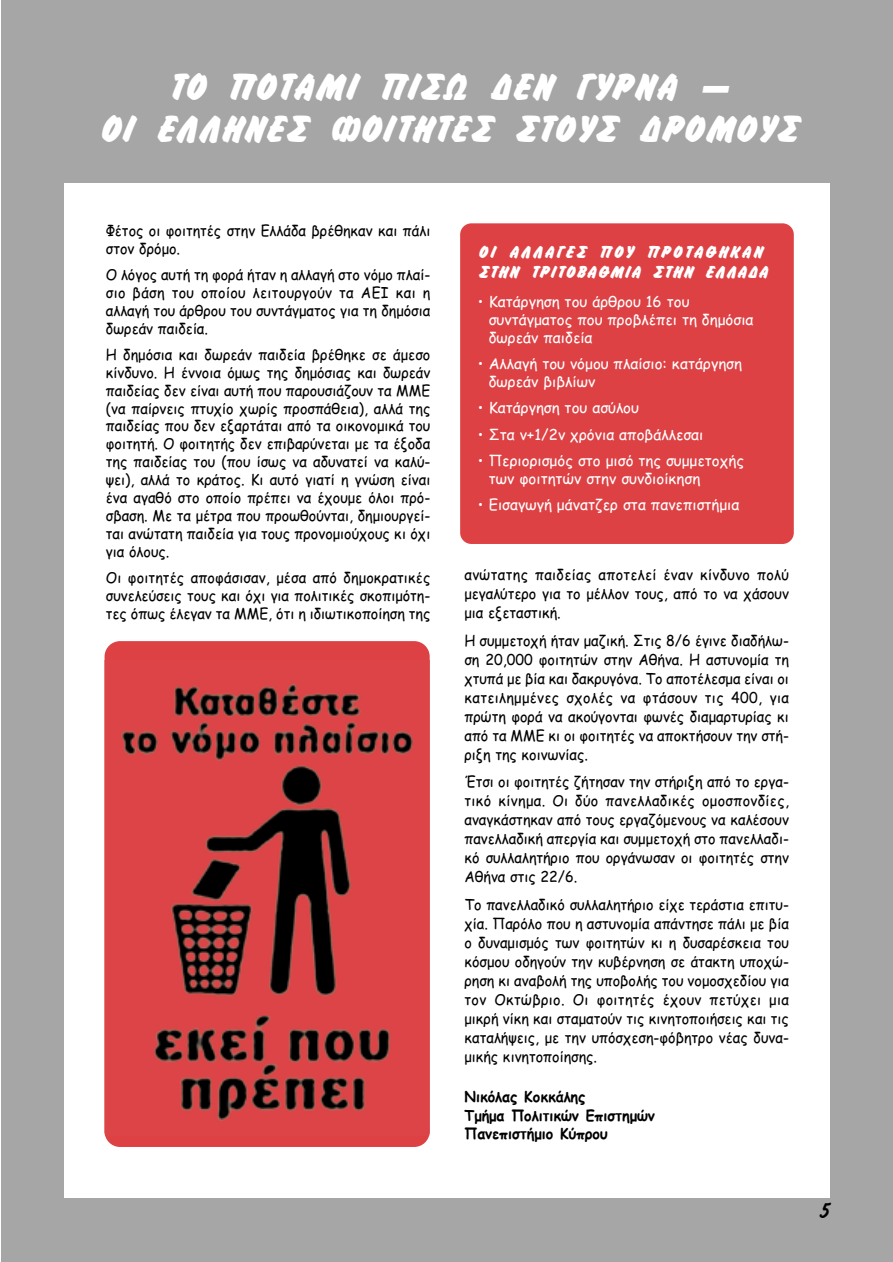
<style>
.page{position:relative;width:893px;height:1262px;background:#fff}
.page>*{position:absolute;margin:0;border:0;box-sizing:border-box;transform-origin:0 0}
.t1{font:700 36px/42px "Ios";letter-spacing:.055em;color:#fff;text-align:center}
.t2{font:21px "Ios";color:#000;scale:.95 1}
.t3{font:700 16.5px/19.4px "Ios";letter-spacing:.105em;color:#fff}
.t4{font:15px/19px "Comic Sans MS";color:#000;text-align:justify;scale:.95 1}
.t5{font:15px/17.9px "Comic Sans MS";color:#fff}
.t6{font:700 15px/18.3px "Comic Sans MS";color:#000;scale:.95 1}
.s1{font-style:inherit}
</style>
<div class="page">
<div style="left:2px;top:0;width:890px;height:1261px;background:#a6a6a6"></div>
<div style="left:64px;top:184px;width:766px;height:1014px;background:#fff"></div>
<div style="left:460px;top:223px;width:333px;height:321px;background:#dd4144;border-radius:11px"></div>
<div style="left:105px;top:641px;width:324px;height:506px;background:#dd4144;border-radius:16px"></div>
<img style="left:121px;top:683px;width:292px;height:438px">
<h1 class="t1" style="left:99px;top:66px;width:698px">ΤΟ ΠΟΤΑΜΙ ΠΙΣΩ ∆ΕΝ ΓΥΡΝΑ ―<br>ΟΙ ΕΛΛΗΝΕΣ ΦΟΙΤΗΤΕΣ ΣΤΟΥΣ ∆ΡΟΜΟΥΣ</h1>
<p class="t4" style="left:106px;top:221px;width:343px;line-height:17.9px">Φέτος οι φοιτητές στην Ελλάδα βρέθηκαν και πάλι στον δρό<span class="s1">µ</span>ο<span class="s1">.</span></p>
<p class="t4" style="left:106px;top:265px;width:343px;line-height:17.9px">Ο λόγος αυτή τη φορά ήταν η αλλαγή στο νό<span class="s1">µ</span>ο πλαί&shy;σιο βάση του οποίου λειτουργούν τα ΑΕΙ και η αλλαγή του άρθρου του συντάγ<span class="s1">µ</span>ατος για τη δη<span class="s1">µ</span>όσια δωρεάν παιδεία<span class="s1">.</span></p>
<p class="t4" style="left:106px;top:345px;width:343px;line-height:17.9px">Η δη<span class="s1">µ</span>όσια και δωρεάν παιδεία βρέθηκε σε ά<span class="s1">µ</span>εσο κίνδυνο<span class="s1">.</span> Η έννοια ό<span class="s1">µ</span>ως της δη<span class="s1">µ</span>όσιας και δωρεάν παιδείας δεν είναι αυτή που παρουσιάζουν τα ΜΜΕ <span class="s1">(</span>να παίρνεις πτυχίο χωρίς προσπάθεια<span class="s1">),</span> αλλά της παιδείας που δεν εξαρτάται από τα οικονο<span class="s1">µ</span>ικά του φοιτητή<span class="s1">.</span> Ο φοιτητής δεν επιβαρύνεται <span class="s1">µ</span>ε τα έξοδα της παιδείας του <span class="s1">(</span>που ίσως να αδυνατεί να καλύ&shy;ψει<span class="s1">),</span> αλλά το κράτος<span class="s1">.</span> Κι αυτό γιατί η γνώση είναι ένα αγαθό στο οποίο πρέπει να έχου<span class="s1">µ</span>ε όλοι πρό&shy;σβαση<span class="s1">.</span> Με τα <span class="s1">µ</span>έτρα που προωθούνται<span class="s1">,</span> δη<span class="s1">µ</span>ιουργεί&shy;ται ανώτατη παιδεία για τους προνο<span class="s1">µ</span>ιούχους κι όχι για όλους<span class="s1">.</span></p>
<p class="t4" style="left:106px;top:568px;width:343px;line-height:17.9px">Οι φοιτητές αποφάσισαν<span class="s1">, µ</span>έσα από δη<span class="s1">µ</span>οκρατικές συνελεύσεις τους και όχι για πολιτικές σκοπι<span class="s1">µ</span>ότη&shy;τες όπως έλεγαν τα ΜΜΕ<span class="s1">,</span> ότι η ιδιωτικοποίηση της</p>
<p class="t4" style="left:464px;top:564px;width:343px">ανώτατης παιδείας αποτελεί έναν κίνδυνο πολύ <span class="s1">µ</span>εγαλύτερο για το <span class="s1">µ</span>έλλον τους<span class="s1">,</span> από το να χάσουν <span class="s1">µ</span>ια εξεταστική<span class="s1">.</span></p>
<p class="t4" style="left:464px;top:630px;width:343px">Η συ<span class="s1">µµ</span>ετοχή ήταν <span class="s1">µ</span>αζική<span class="s1">.</span> Στις <span class="s1">8/6</span> έγινε διαδήλω&shy;ση <span class="s1">20,000</span> φοιτητών στην Αθήνα<span class="s1">.</span> Η αστυνο<span class="s1">µ</span>ία τη χτυπά <span class="s1">µ</span>ε βία και δακρυγόνα<span class="s1">.</span> Το αποτέλεσ<span class="s1">µ</span>α είναι οι κατειλη<span class="s1">µµ</span>ένες σχολές να φτάσουν τις <span class="s1">400,</span> για πρώτη φορά να ακούγονται φωνές δια<span class="s1">µ</span>αρτυρίας κι από τα ΜΜΕ κι οι φοιτητές να αποκτήσουν την στή&shy;ριξη της κοινωνίας<span class="s1">.</span></p>
<p class="t4" style="left:464px;top:771px;width:343px">Έτσι οι φοιτητές ζήτησαν την στήριξη από το εργα&shy;τικό κίνη<span class="s1">µ</span>α<span class="s1">.</span> Οι δύο πανελλαδικές ο<span class="s1">µ</span>οσπονδίες<span class="s1">, </span>αναγκάστηκαν από τους εργαζό<span class="s1">µ</span>ενους να καλέσουν πανελλαδική απεργία και συ<span class="s1">µµ</span>ετοχή στο πανελλαδι&shy;κό συλλαλητήριο που οργάνωσαν οι φοιτητές στην Αθήνα στις <span class="s1">22/6.</span></p>
<p class="t4" style="left:464px;top:894px;width:343px">Το πανελλαδικό συλλαλητήριο είχε τεράστια επιτυ&shy;χία<span class="s1">.</span> Παρόλο που η αστυνο<span class="s1">µ</span>ία απάντησε πάλι <span class="s1">µ</span>ε βία ο δυνα<span class="s1">µ</span>ισ<span class="s1">µ</span>ός των φοιτητών κι η δυσαρέσκεια του κόσ<span class="s1">µ</span>ου οδηγούν την κυβέρνηση σε άτακτη υποχώ&shy;ρηση κι αναβολή της υποβολής του νο<span class="s1">µ</span>οσχεδίου για τον Οκτώβριο<span class="s1">.</span> Οι φοιτητές έχουν πετύχει <span class="s1">µ</span>ια <span class="s1">µ</span>ικρή νίκη και στα<span class="s1">µ</span>ατούν τις κινητοποιήσεις και τις καταλήψεις<span class="s1">, µ</span>ε την υπόσχεση<span class="s1">-</span>φόβητρο νέας δυνα&shy;<span class="s1">µ</span>ικής κινητοποίησης<span class="s1">.</span></p>
<p class="t6" style="left:464px;top:1087px;width:202px">Νικόλας Κοκκάλης<br>Τ<span class="s1">µ</span>ή<span class="s1">µ</span>α Πολιτικών Επιστη<span class="s1">µ</span>ών<br>Πανεπιστή<span class="s1">µ</span>ιο Κύπρου</p>
<p class="t3" style="left:478px;top:243px;width:291px">ΟΙ ΑΛΛΑΓΕΣ ΠΟΥ ΠΡΟΤΑΘΗΚΑΝ<br>ΣΤΗΝ ΤΡΙΤΟΒΑΘΜΙΑ ΣΤΗΝ ΕΛΛΑ∆Α</p>
<p class="t5" style="left:488px;top:292px;width:266px;text-indent:-11px"><span class="s1">ï</span> Κατάργηση του άρθρου 1<span class="s1">6</span> του συντάγ<span class="s1">µ</span>ατος που προβλέπει τη δη<span class="s1">µ</span>όσια δωρεάν παιδεία</p>
<p class="t5" style="left:488px;top:354px;width:255px;text-indent:-11px"><span class="s1">ï</span> Αλλαγή του νό<span class="s1">µ</span>ου πλαίσιο<span class="s1">:</span> κατάργηση δωρεάν βιβλίων</p>
<p class="t5" style="left:478px;top:394px;width:268px;line-height:26.4px"><span class="s1">ï</span> Κατάργηση του ασύλου<br><span class="s1">ï</span> Στα ν<span class="s1">+</span>1<span class="s1">/2</span>ν χρόνια αποβάλλεσαι<br><span class="s1">ï</span> Περιορισ<span class="s1">µ</span>ός στο <span class="s1">µ</span>ισό της συ<span class="s1">µµ</span>ετοχής</p>
<p class="t5" style="left:478px;top:464px;width:263px;line-height:26.4px;text-indent:11px">των φοιτητών στην συνδιοίκηση<br><span class="s1">ï</span> Εισαγωγή <span class="s1">µ</span>άνατζερ στα πανεπιστή<span class="s1">µ</span>ια</p>
<h2 class="t2" style="left:819px;top:1199px;width:11px">5</h2>
</div>
